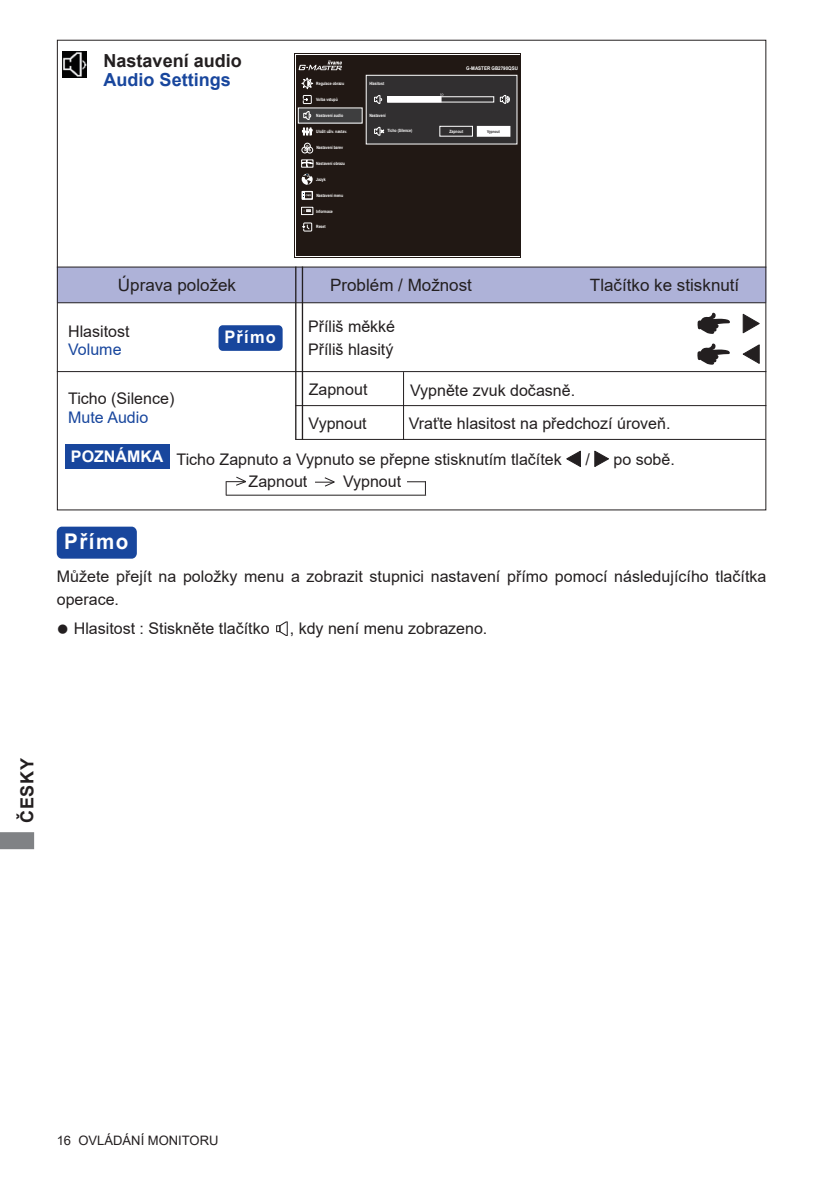
<style>
.page{position:relative;width:840px;height:1191px;background:#fff}
.page>*{position:absolute;margin:0;border:0;box-sizing:border-box;transform-origin:0 0}
.t1{font:700 21.6px "Arial";letter-spacing:.075em;color:#fff;scale:.95 1}
.t2{font:700 18px "Arial";color:#231f20}
.t3{font:700 18px "Arial";color:#18469d}
.t4{font:700 17.4px "Arial";letter-spacing:.075em;color:#fff;scale:.95 1}
.t5{font:17px "Arial";color:#231f20}
.t6{font:16px/22.6px "Arial";color:#231f20}
.t7{font:16px "Arial";color:#18469d}
.t8{font:700 16px "Arial";color:#fff}
.t9{font:13px "Arial";color:#231f20}
.t10{font:700 5px "Arial";color:#fff;scale:.9 1}
.t11{font:700 4.4px "Arial";color:#fff;scale:.8 1}
.t12{font:700 4px "Arial";color:#312f30;scale:.8 1}
</style>
<div class="page">
<svg style="left:0;top:832px;width:34px;height:17px"></svg>
<div style="left:65px;top:444px;width:105px;height:25px;background:#18469d"></div>
<svg style="left:697px;top:313px;width:33px;height:21px"></svg>
<svg style="left:742px;top:344px;width:17px;height:20px"></svg>
<svg style="left:742px;top:314px;width:17px;height:19px"></svg>
<svg style="left:697px;top:343px;width:33px;height:22px"></svg>
<div style="left:57px;top:267px;width:708px;height:36px;background:#aeb2d8;border:2px solid #aeb2d8"></div>
<hr style="left:57px;top:302px;width:708px;height:1px;background:#231f20">
<hr style="left:57px;top:266px;width:708px;height:1px;background:#231f20">
<hr style="left:295px;top:266px;width:1px;height:173px;background:#231f20">
<hr style="left:301px;top:266px;width:2px;height:173px;background:#231f20">
<hr style="left:57px;top:371px;width:708px;height:1px;background:#231f20">
<hr style="left:295px;top:405px;width:470px;height:1px;background:#231f20">
<hr style="left:403px;top:372px;width:1px;height:68px;background:#231f20">
<svg style="left:566px;top:451px;width:14px;height:16px"></svg>
<svg style="left:594px;top:451px;width:14px;height:16px"></svg>
<hr style="left:226px;top:494px;width:200px;height:1px;background:#231f20">
<svg style="left:407px;top:481px;width:18px;height:14px"></svg>
<svg style="left:225px;top:476px;width:22px;height:19px"></svg>
<svg style="left:315px;top:477px;width:20px;height:10px"></svg>
<hr style="left:295px;top:439px;width:470px;height:1px;background:#231f20">
<svg style="left:287px;top:621px;width:1px;height:15px"></svg>
<svg style="left:276px;top:621px;width:11px;height:15px"></svg>
<div style="left:219px;top:326px;width:62px;height:24px;background:#18469d;border-radius:3px"></div>
<div style="left:218px;top:325px;width:64px;height:26px;border:2px solid #18469d;border-radius:3px"></div>
<div style="left:58px;top:528px;width:78px;height:29px;background:#18469d;border-radius:4px"></div>
<div style="left:57px;top:526px;width:80px;height:32px;border:2px solid #18469d;border-radius:4px"></div>
<img style="left:62px;top:51px;width:25px;height:26px">
<div style="left:296px;top:56px;width:223px;height:200px;background:#211814"></div>
<div style="left:298px;top:108px;width:64px;height:15px;background:#3e3e3f"></div>
<div style="left:366px;top:75px;width:150px;height:69px;background:#312f30"></div>
<div style="left:366px;top:75px;width:151px;height:69px;border:1px solid #fff"></div>
<svg style="left:301px;top:78px;width:11px;height:11px"></svg>
<svg style="left:301px;top:160px;width:12px;height:7px"></svg>
<div style="left:301px;top:147px;width:7px;height:6px;border:1px solid #fff;border-radius:50%"></div>
<div style="left:306px;top:147px;width:7px;height:6px;border:1px solid #fff;border-radius:50%"></div>
<svg style="left:304px;top:143px;width:6px;height:8px"></svg>
<svg style="left:301px;top:174px;width:11px;height:11px"></svg>
<div style="left:303px;top:223px;width:9px;height:8px;border:1px solid #fff"></div>
<svg style="left:302px;top:224px;width:8px;height:6px"></svg>
<div style="left:303px;top:95px;width:8px;height:9px;border:1px solid #fff"></div>
<svg style="left:303px;top:98px;width:5px;height:3px"></svg>
<svg style="left:303px;top:111px;width:8px;height:9px"></svg>
<div style="left:301px;top:191px;width:11px;height:9px;border:1px solid #fff"></div>
<svg style="left:302px;top:191px;width:9px;height:8px"></svg>
<div style="left:301px;top:207px;width:12px;height:8px;border:1px solid #fff"></div>
<svg style="left:303px;top:209px;width:8px;height:3px"></svg>
<svg style="left:302px;top:128px;width:10px;height:7px"></svg>
<svg style="left:298px;top:60px;width:44px;height:10px"></svg>
<div style="left:387px;top:97px;width:54px;height:5px;background:#fff"></div>
<div style="left:387px;top:96px;width:106px;height:6px;border:1px solid #fff"></div>
<div style="left:439px;top:126px;width:33px;height:10px;border:1px solid #fff"></div>
<div style="left:477px;top:126px;width:32px;height:10px;background:#fff"></div>
<div style="left:476px;top:126px;width:34px;height:11px;border:1px solid #fff"></div>
<svg style="left:499px;top:95px;width:10px;height:9px"></svg>
<svg style="left:374px;top:95px;width:8px;height:9px"></svg>
<svg style="left:374px;top:127px;width:10px;height:9px"></svg>
<p class="t2" style="left:103px;top:48px;width:140px">Nastavení audio</p>
<p class="t3" style="left:103px;top:67px;width:129px">Audio Settings</p>
<p class="t11" style="left:316px;top:80px;width:36px">Regulace obrazu</p>
<p class="t11" style="left:316px;top:97px;width:29px">Volba vstupů</p>
<p class="t11" style="left:316px;top:112px;width:35px">Nastavení audio</p>
<p class="t11" style="left:316px;top:128px;width:40px">Uložit uživ. nastav.</p>
<p class="t11" style="left:316px;top:144px;width:35px">Nastavení barev</p>
<p class="t11" style="left:316px;top:176px;width:13px">Jazyk</p>
<p class="t11" style="left:316px;top:160px;width:38px">Nastavení obrazu</p>
<p class="t11" style="left:316px;top:192px;width:35px">Nastavení menu</p>
<p class="t11" style="left:316px;top:208px;width:22px">Informace</p>
<p class="t11" style="left:316px;top:224px;width:13px">Reset</p>
<p class="t11" style="left:369px;top:80px;width:20px">Hlasitost</p>
<p class="t11" style="left:369px;top:112px;width:22px">Nastavení</p>
<p class="t11" style="left:387px;top:128px;width:33px">Ticho (Silence)</p>
<p class="t10" style="left:466px;top:65px;width:59px">G-MASTER GB2790QSU</p>
<p class="t11" style="left:449px;top:128px;width:19px">Zapnout</p>
<p class="t12" style="left:487px;top:129px;width:18px">Vypnout</p>
<p class="t5" style="left:118px;top:273px;width:120px">Úprava položek</p>
<p class="t5" style="left:330px;top:273px;width:143px">Problém / Možnost</p>
<p class="t5" style="left:589px;top:273px;width:151px">Tlačítko ke stisknutí</p>
<p class="t6" style="left:68px;top:320px;width:63px">Hlasitost</p>
<p class="t7" style="left:68px;top:339px;width:55px">Volume</p>
<p class="t4" style="left:224px;top:325px;width:56px">Přímo</p>
<p class="t6" style="left:308px;top:315px;width:89px">Příliš měkké<br>Příliš hlasitý</p>
<p class="t6" style="left:308px;top:377px;width:60px">Zapnout</p>
<p class="t6" style="left:308px;top:412px;width:60px">Vypnout</p>
<p class="t6" style="left:176px;top:447px;width:386px">Ticho Zapnuto a Vypnuto se přepne stisknutím tlačítek</p>
<p class="t6" style="left:585px;top:447px;width:6px">/</p>
<p class="t6" style="left:613px;top:447px;width:63px">po sobě.</p>
<p class="t6" style="left:248px;top:470px;width:60px">Zapnout</p>
<p class="t6" style="left:343px;top:470px;width:60px">Vypnout</p>
<p class="t6" style="left:408px;top:373px;width:263px;line-height:33.6px">Vypněte zvuk dočasně.<br>Vraťte hlasitost na předchozí úroveň.</p>
<p class="t6" style="left:68px;top:387px;width:108px">Ticho (Silence)</p>
<p class="t7" style="left:68px;top:406px;width:82px">Mute Audio</p>
<p class="t8" style="left:71px;top:445px;width:94px">POZNÁMKA</p>
<h1 class="t1" style="left:64px;top:527px;width:69px">Přímo</h1>
<p class="t6" style="left:57px;top:565px;width:710px">Můžete přejít na položky menu a zobrazit stupnici nastavení přímo pomocí následujícího tlačítka operace.</p>
<p class="t6" style="left:57px;top:617px;width:214px">● Hlasitost : Stiskněte tlačítko</p>
<p class="t6" style="left:289px;top:617px;width:199px">, kdy není menu zobrazeno.</p>
<p class="t2" style="left:14px;top:822px;width:66px;rotate:-90deg">ČESKY</p>
<p class="t9" style="left:57px;top:1131px;width:163px">16 OVLÁDÁNÍ MONITORU</p>
</div>
